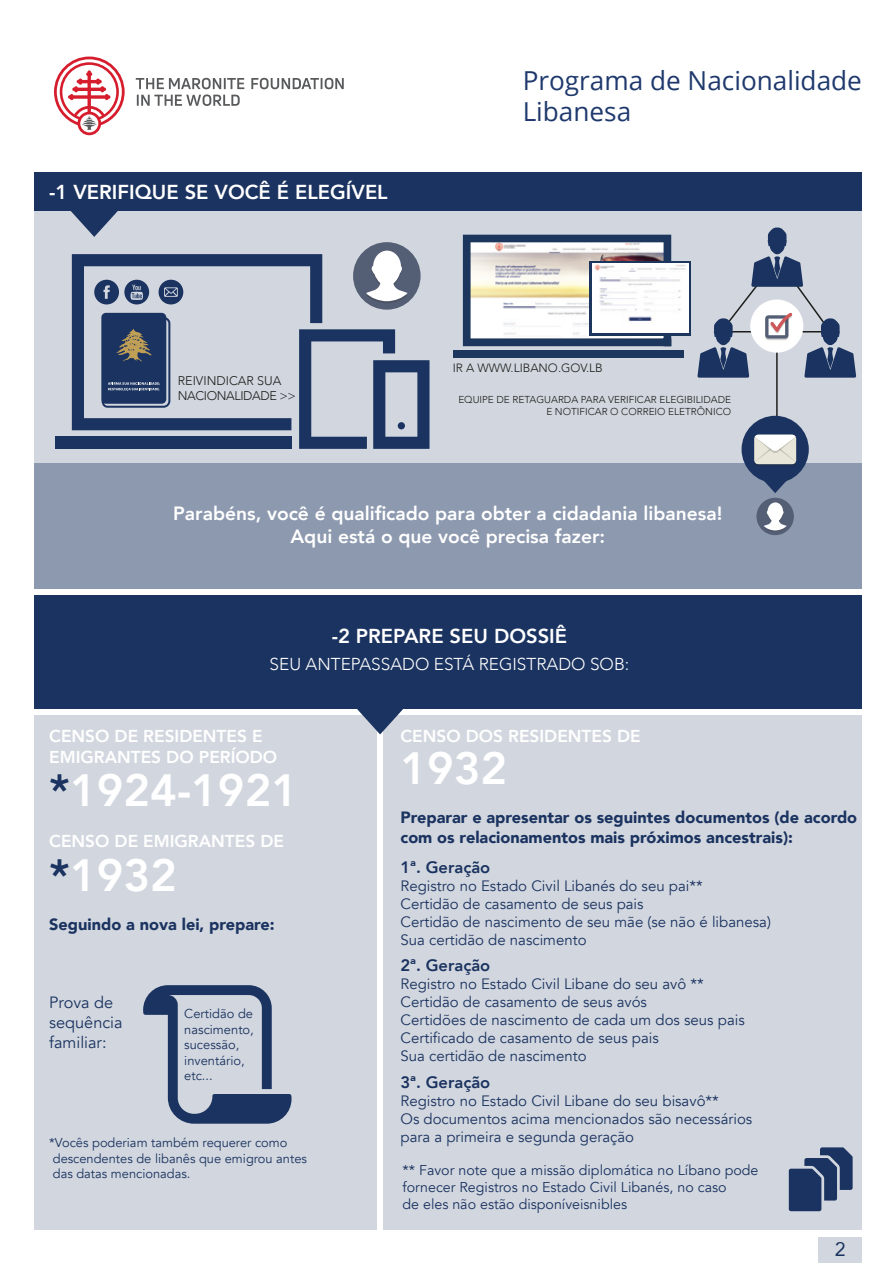
<style>
.page{position:relative;width:893px;height:1263px;background:#fff}
.page>*{position:absolute;margin:0;border:0;box-sizing:border-box;transform-origin:0 0}
.t1{font:800 45.15px "Avenir";color:#fff}
.t2{font:26.1px/31.3px "Open Sans";color:#1f396d}
.t3{font:800 20.1px "Avenir";color:#fff}
.t4{font:19.5px "Avenir";color:#1b3360}
.t5{font:800 19.2px/23.1px "Avenir";color:#fff;text-align:center}
.t6{font:800 17.25px/20.7px "Avenir";color:#fff}
.t7{font:300 17.25px "Avenir";color:#fff}
.t8{font:800 16.5px "Avenir";color:#1b3360}
.t9{font:900 16.35px/19.5px "Avenir";color:#1b3360}
.t10{font:16.35px/19.5px "Avenir";color:#1b3360}
.t11{font:15px/18px "Avenir";color:#1b3360}
.t12{font:14.25px/17.1px "Avenir";color:#1b3360}
.t13{font:12.9px/15.5px "Avenir";color:#1b3360}
.t14{font:300 12.6px/15px "Avenir";letter-spacing:-.015em;color:#1d1d1b}
.t15{font:300 12px "Avenir";color:#1d1d1b}
.t16{font:300 10.05px/12px "Avenir";color:#1d1d1b;text-align:right}
.s1{color:#1b3360}
</style>
<div class="page">
<div style="left:34px;top:179px;width:828px;height:284px;background:#d2d7df"></div>
<div style="left:56px;top:437px;width:236px;height:12px;background:#1b3360"></div>
<div style="left:353px;top:242px;width:68px;height:68px;background:#545e75;border-radius:50%"></div>
<hr style="left:776px;top:347px;width:2px;height:88px;background:#1d1d1b">
<div style="left:34px;top:463px;width:828px;height:126px;background:#8d99af"></div>
<div style="left:34px;top:595px;width:828px;height:114px;background:#1b3360"></div>
<div style="left:34px;top:716px;width:343px;height:514px;background:#d2d7df"></div>
<div style="left:384px;top:716px;width:478px;height:514px;background:#d2d7df"></div>
<div style="left:818px;top:1237px;width:44px;height:26px;background:#d2d7df"></div>
<svg style="left:758px;top:478px;width:35px;height:15px"></svg>
<div style="left:34px;top:172px;width:828px;height:39px;background:#1b3360"></div>
<div style="left:742px;top:416px;width:67px;height:67px;background:#1b3360;border-radius:50%"></div>
<svg style="left:754px;top:437px;width:42px;height:29px"></svg>
<svg style="left:754px;top:435px;width:42px;height:29px"></svg>
<svg style="left:755px;top:435px;width:41px;height:29px"></svg>
<div style="left:756px;top:498px;width:38px;height:37px;background:#545e75;border-radius:50%"></div>
<svg style="left:764px;top:502px;width:23px;height:30px"></svg>
<svg style="left:789px;top:1147px;width:64px;height:64px"></svg>
<svg style="left:143px;top:985px;width:149px;height:139px"></svg>
<svg style="left:357px;top:709px;width:47px;height:25px"></svg>
<svg style="left:697px;top:228px;width:159px;height:150px"></svg>
<div style="left:453px;top:350px;width:230px;height:8px;background:#1d365d"></div>
<svg style="left:463px;top:235px;width:208px;height:111px;background:#babcbf"></svg>
<svg style="left:590px;top:261px;width:101px;height:75px"></svg>
<svg style="left:71px;top:211px;width:47px;height:26px"></svg>
<svg style="left:251px;top:78px;width:93px;height:11px"></svg>
<svg style="left:136px;top:78px;width:108px;height:28px"></svg>
<svg style="left:54px;top:57px;width:71px;height:78px"></svg>
<svg style="left:72px;top:251px;width:357px;height:198px"></svg>
<img style="left:592px;top:264px;width:96px;height:68px">
<h3 class="t3" style="left:49px;top:176px;width:340px">-1 VERIFIQUE SE VOCÊ É ELEGÍVEL</h3>
<p class="t14" style="left:178px;top:373px;width:119px">REIVINDICAR SUA<br>NACIONALIDADE &gt;&gt;</p>
<h2 class="t2" style="left:523px;top:64px;width:341px">Programa de Nacionalidade<br>Libanesa</h2>
<p class="t15" style="left:453px;top:361px;width:151px">IR A WWW.LIBANO.GOV.LB</p>
<p class="t16" style="left:458px;top:393px;width:274px">EQUIPE DE RETAGUARDA PARA VERIFICAR ELEGIBILIDADE<br>E NOTIFICAR O CORREIO ELETRÔNICO</p>
<p class="t5" style="left:173px;top:502px;width:551px">Parabéns, você é qualificado para obter a cidadania libanesa!<br>Aqui está o que você precisa fazer:</p>
<h3 class="t3" style="left:332px;top:621px;width:237px">-2 PREPARE SEU DOSSIÊ</h3>
<p class="t7" style="left:270px;top:654px;width:361px">SEU ANTEPASSADO ESTÁ REGISTRADO SOB:</p>
<p class="t6" style="left:49px;top:726px;width:230px">CENSO DE RESIDENTES E<br>EMIGRANTES DO PERÍODO</p>
<h1 class="t1" style="left:49px;top:755px;width:250px"><span class="s1">*</span>1924-1921</h1>
<p class="t6" style="left:49px;top:831px;width:236px">CENSO DE EMIGRANTES DE</p>
<h1 class="t1" style="left:49px;top:840px;width:129px"><span class="s1">*</span>1932</h1>
<p class="t9" style="left:49px;top:914px;width:227px">Seguindo a nova lei, prepare:</p>
<p class="t10" style="left:49px;top:993px;width:75px">Prova de sequência familiar:</p>
<p class="t13" style="left:184px;top:1006px;width:71px">Certidão de nascimento, sucessão, inventário, etc...</p>
<p class="t13" style="left:49px;top:1135px;width:259px">*Vocês poderiam também requerer como descendentes de libanês que emigrou antes das datas mencionadas.</p>
<p class="t6" style="left:400px;top:726px;width:242px">CENSO DOS RESIDENTES DE</p>
<h1 class="t1" style="left:400px;top:733px;width:108px">1932</h1>
<p class="t9" style="left:400px;top:807px;width:458px">Preparar e apresentar os seguintes documentos (de acordo com os relacionamentos mais próximos ancestrais):</p>
<p class="t8" style="left:400px;top:854px;width:91px">1ª. Geração</p>
<p class="t11" style="left:400px;top:877px;width:372px">Registro no Estado Civil Libanés do seu pai**<br>Certidão de casamento de seus pais<br>Certidão de nascimento de seu mãe (se não é libanesa)<br>Sua certidão de nascimento</p>
<p class="t8" style="left:400px;top:952px;width:91px">2ª. Geração</p>
<p class="t11" style="left:400px;top:975px;width:346px">Registro no Estado Civil Libane do seu avô ** Certidão de casamento de seus avós<br>Certidões de nascimento de cada um dos seus pais Certificado de casamento de seus pais<br>Sua certidão de nascimento</p>
<p class="t8" style="left:400px;top:1069px;width:91px">3ª. Geração</p>
<p class="t11" style="left:400px;top:1092px;width:353px">Registro no Estado Civil Libane do seu bisavô**<br>Os documentos acima mencionados são necessários para a primeira e segunda geração</p>
<p class="t12" style="left:402px;top:1162px;width:358px">** Favor note que a missão diplomática no Líbano pode fornecer Registros no Estado Civil Libanés, no caso<br>de eles não estão disponíveisnibles</p>
<h3 class="t4" style="left:835px;top:1233px;width:12px">2</h3>
</div>
